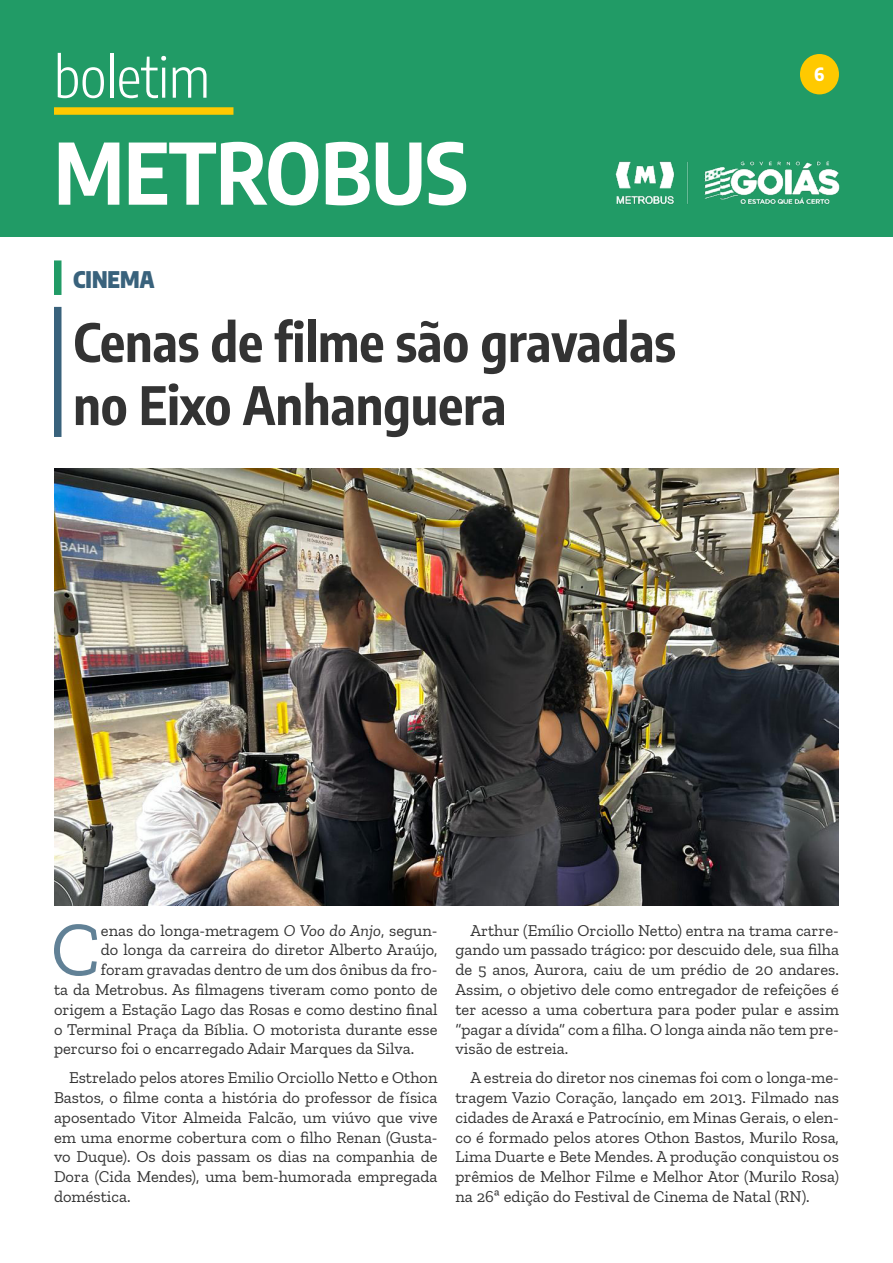
<style>
.page{position:relative;width:893px;height:1263px;background:#fff}
.page>*{position:absolute;margin:0;border:0;box-sizing:border-box;transform-origin:0 0}
.t1{font:700 84px "Encode Sans Condensed";color:#fff}
.t2{font:77.4px "Zilla Slab";color:#618196}
.t3{font:300 55.5px "Encode Sans Condensed";color:#fff}
.t4{font:700 52.5px "Encode Sans Condensed";color:#333}
.t5{font:900 22.5px "Encode Sans Condensed";color:#39627c}
.t6{font:800 18px "Encode Sans Condensed";color:#fff}
.t7{font:16.5px/19.8px "Zilla Slab";color:#333;text-align:justify}
.s1{font-style:italic}
</style>
<div class="page">
<div style="left:0;top:0;width:893px;height:236px;background:#219b66"></div>
<div style="left:54px;top:107px;width:179px;height:8px;background:#ffc900"></div>
<img style="left:615px;top:161px;width:225px;height:44px">
<div style="left:800px;top:54px;width:39px;height:40px;background:#ffc900;border-radius:50%"></div>
<div style="left:54px;top:307px;width:8px;height:130px;background:#39627c"></div>
<div style="left:54px;top:260px;width:8px;height:35px;background:#219b66"></div>
<img style="left:54px;top:468px;width:785px;height:437px">
<p class="t3" style="left:54px;top:39px;width:157px">boletim</p>
<p class="t1" style="left:54px;top:110px;width:415px">METROBUS</p>
<p class="t5" style="left:73px;top:262px;width:83px">CINEMA</p>
<p class="t4" style="left:73px;top:303px;width:604px">Cenas de filme são gravadas</p>
<p class="t4" style="left:73px;top:366px;width:435px">no Eixo Anhanguera</p>
<p class="t6" style="left:814px;top:60px;width:12px">6</p>
<p class="t2" style="left:51px;top:907px;width:52px">C</p>
<p class="t7" style="left:101px;top:920px;width:338px">enas do longa-metragem <span class="s1">O Voo do Anjo</span>, segun-</p>
<p class="t7" style="left:101px;top:940px;width:338px">do longa da carreira do diretor Alberto Araújo,</p>
<p class="t7" style="left:101px;top:960px;width:338px">foram gravadas dentro de um dos ônibus da fro-</p>
<p class="t7" style="left:54px;top:980px;width:385px">ta da Metrobus. As filmagens tiveram como ponto de</p>
<p class="t7" style="left:54px;top:999px;width:385px">origem a Estação Lago das Rosas e como destino final</p>
<p class="t7" style="left:54px;top:1019px;width:385px">o Terminal Praça da Bíblia. O motorista durante esse</p>
<p class="t7" style="left:54px;top:1039px;width:362px">percurso foi o encarregado Adair Marques da Silva.</p>
<p class="t7" style="left:54px;top:1068px;width:385px;text-indent:15px">Estrelado pelos atores Emilio Orciollo Netto e Othon Bastos, o filme conta a história do professor de física aposentado Vitor Almeida Falcão, um viúvo que vive em uma enorme cobertura com o filho Renan (Gusta&shy;vo Duque). Os dois passam os dias na companhia de Dora (Cida Mendes), uma bem-humorada empregada doméstica.</p>
<p class="t7" style="left:455px;top:920px;width:385px;text-indent:15px">Arthur (Emílio Orciollo Netto) entra na trama carre&shy;gando um passado trágico: por descuido dele, sua filha de 5 anos, Aurora, caiu de um prédio de 20 andares.<br>Assim, o objetivo dele como entregador de refeições é ter acesso a uma cobertura para poder pular e assim “pagar a dívida” com a filha. O longa ainda não tem pre&shy;visão de estreia.</p>
<p class="t7" style="left:455px;top:1068px;width:385px;text-indent:15px">A estreia do diretor nos cinemas foi com o longa-me&shy;tragem Vazio Coração, lançado em 2013. Filmado nas cidades de Araxá e Patrocínio, em Minas Gerais, o elen&shy;co é formado pelos atores Othon Bastos, Murilo Rosa, Lima Duarte e Bete Mendes. A produção conquistou os prêmios de Melhor Filme e Melhor Ator (Murilo Rosa) na 26ª edição do Festival de Cinema de Natal (RN).</p>
</div>
